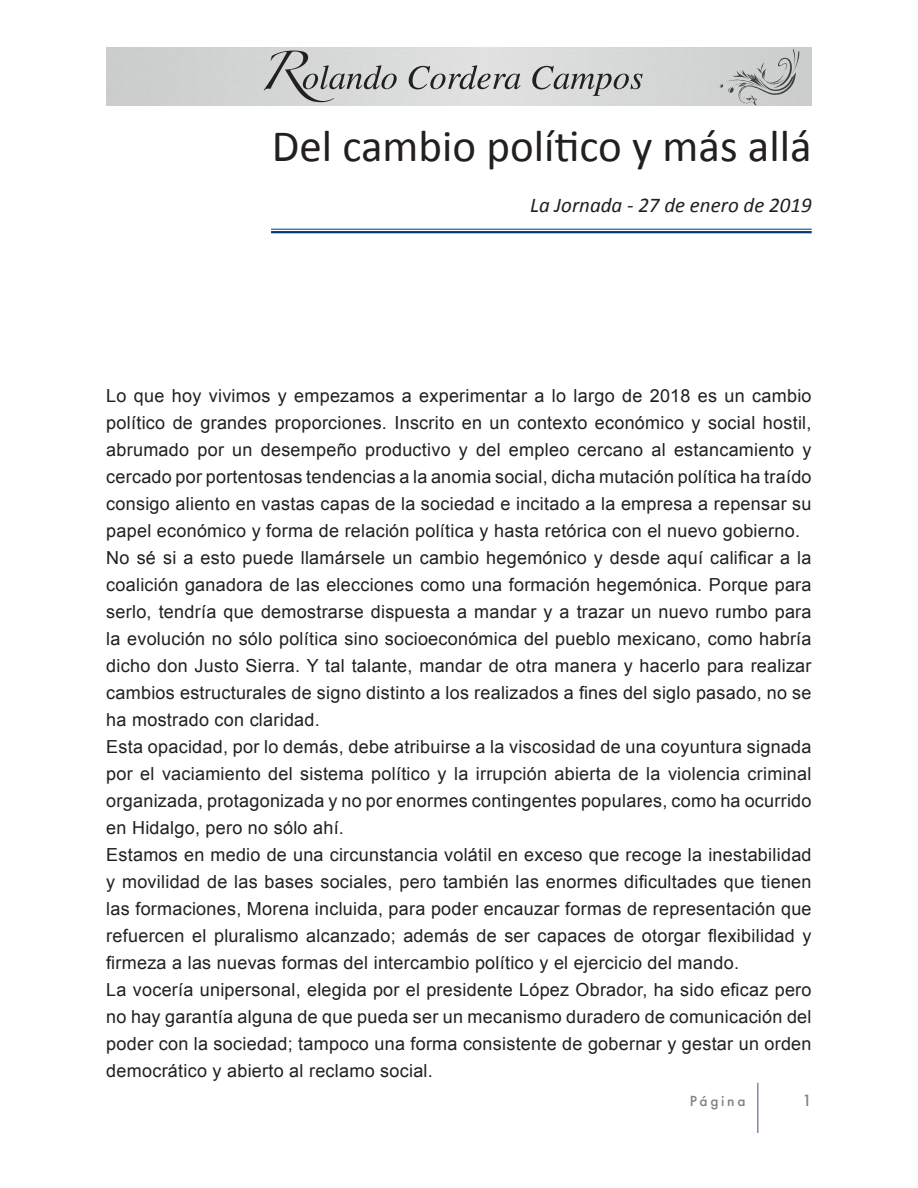
<style>
.page{position:relative;width:918px;height:1188px;background:#fff}
.page>*{position:absolute;margin:0;border:0;box-sizing:border-box;transform-origin:0 0}
.t1{font:45px "Calibri";color:#231f20}
.t2{font:italic 21px "Calibri";color:#231f20}
.t3{font:18px/27px "Arial";letter-spacing:.015em;color:#231f20;text-align:justify}
.t4{font:500 15px "Futura";color:#7e8182}
.t5{font:500 13.5px "Futura";letter-spacing:.2em;color:#7e8182}
</style>
<div class="page">
<svg style="left:264px;top:51px;width:133px;height:51px;background:#bbbcbc"></svg>
<svg style="left:409px;top:65px;width:112px;height:24px;background:#b4b3b3"></svg>
<svg style="left:532px;top:66px;width:111px;height:30px;background:#b7b7b7"></svg>
<svg style="left:719px;top:49px;width:80px;height:57px;background:#bfc0c1"></svg>
<hr style="left:757px;top:1083px;width:2px;height:50px;background:#848ba0">
<hr style="left:271px;top:229px;width:541px;height:1px;background:#013a7a">
<hr style="left:271px;top:231px;width:541px;height:2px;background:#013a7a">
<p class="t1" style="left:272px;top:118px;width:541px">Del cambio político y más allá</p>
<p class="t2" style="left:530px;top:190px;width:283px">La Jornada - 27 de enero de 2019</p>
<p class="t3" style="left:106px;top:383px;width:707px">Lo que hoy vivimos y empezamos a experimentar a lo largo de 2018 es un cambio político de grandes proporciones. Inscrito en un contexto económico y social hostil, abrumado por un desempeño productivo y del empleo cercano al estancamiento y cercado por portentosas tendencias a la anomia social, dicha mutación política ha traído consigo aliento en vastas capas de la sociedad e incitado a la empresa a repensar su papel económico y forma de relación política y hasta retórica con el nuevo gobierno.</p>
<p class="t3" style="left:106px;top:545px;width:707px">No sé si a esto puede llamársele un cambio hegemónico y desde aquí calificar a la coalición ganadora de las elecciones como una formación hegemónica. Porque para serlo, tendría que demostrarse dispuesta a mandar y a trazar un nuevo rumbo para la evolución no sólo política sino socioeconómica del pueblo mexicano, como habría dicho don Justo Sierra. Y tal talante, mandar de otra manera y hacerlo para realizar cambios estructurales de signo distinto a los realizados a fines del siglo pasado, no se ha mostrado con claridad.</p>
<p class="t3" style="left:106px;top:734px;width:707px">Esta opacidad, por lo demás, debe atribuirse a la viscosidad de una coyuntura signada por el vaciamiento del sistema político y la irrupción abierta de la violencia criminal organizada, protagonizada y no por enormes contingentes populares, como ha ocurrido en Hidalgo, pero no sólo ahí.</p>
<p class="t3" style="left:106px;top:842px;width:707px">Estamos en medio de una circunstancia volátil en exceso que recoge la inestabilidad y movilidad de las bases sociales, pero también las enormes dificultades que tienen las formaciones, Morena incluida, para poder encauzar formas de representación que refuercen el pluralismo alcanzado; además de ser capaces de otorgar flexibilidad y firmeza a las nuevas formas del intercambio político y el ejercicio del mando.</p>
<p class="t3" style="left:106px;top:977px;width:707px">La vocería unipersonal, elegida por el presidente López Obrador, ha sido eficaz pero no hay garantía alguna de que pueda ser un mecanismo duradero de comunicación del poder con la sociedad; tampoco una forma consistente de gobernar y gestar un orden democrático y abierto al reclamo social.</p>
<p class="t5" style="left:690px;top:1092px;width:57px">Página</p>
<p class="t4" style="left:802px;top:1091px;width:11px">1</p>
</div>
